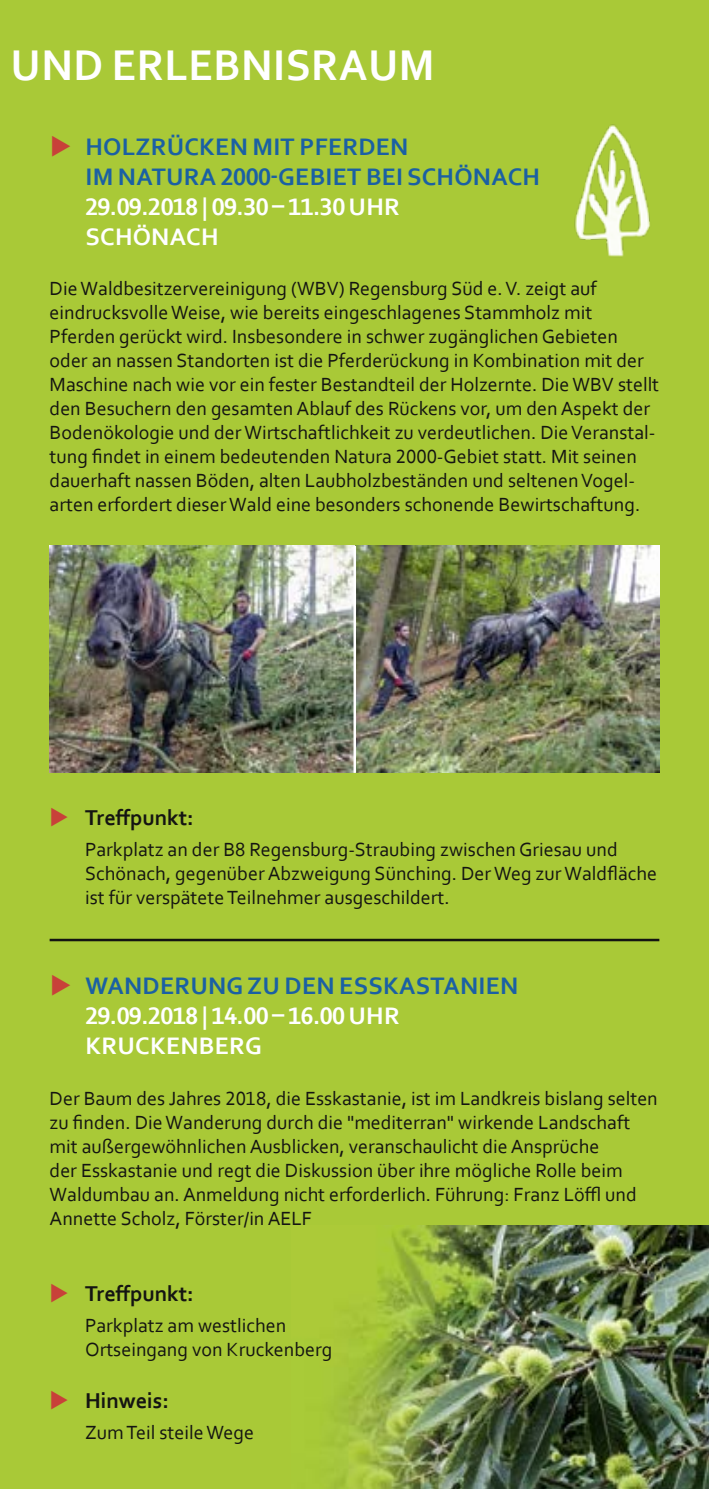
<style>
.page{position:relative;width:709px;height:1489px;background:#fff}
.page>*{position:absolute;margin:0;border:0;box-sizing:border-box;transform-origin:0 0}
.t1{font:700 45px "Corbel";letter-spacing:.015em;color:#fff;scale:.96 1}
.t2{font:700 25px/30px "Corbel";letter-spacing:.01em;color:#1b60a3}
.t3{font:700 25px/30px "Corbel";letter-spacing:.01em;color:#fff}
.t4{font:700 25px/30px "Corbel";letter-spacing:-.015em;color:#fff}
.t5{font:700 22.5px "Corbel";color:#141412}
.t6{font:20px/24px "Corbel";color:#141412}
</style>
<div class="page">
<div style="left:0;top:0;width:709px;height:1488px;background:#a9c937"></div>
<img style="left:574px;top:124px;width:76px;height:133px">
<img style="left:50px;top:546px;width:609px;height:226px">
<hr style="left:50px;top:938px;width:609px;height:3px;background:#141412">
<hr style="left:353px;top:546px;width:3px;height:226px;background:#fff">
<img style="left:334px;top:1225px;width:375px;height:263px">
<h1 class="t1" style="left:11px;top:37px;width:443px">UND ERLEBNISRAUM</h1>
<p class="t2" style="left:86px;top:131px;width:456px">HOLZRÜCKEN MIT PFERDEN<br>IM NATURA 2000-GEBIET BEI SCHÖNACH</p>
<p class="t4" style="left:85px;top:191px;width:316px">29.09.2018 | 09.30 – 11.30 UHR<br>SCHÖNACH</p>
<p class="t6" style="left:50px;top:276px;width:611px">Die Waldbesitzervereinigung (WBV) Regensburg Süd e. V. zeigt auf eindrucksvolle Weise, wie bereits eingeschlagenes Stammholz mit Pferden gerückt wird. Insbesondere in schwer zugänglichen Gebieten oder an nassen Standorten ist die Pferderückung in Kombination mit der Maschine nach wie vor ein fester Bestandteil der Holzernte. Die WBV stellt den Besuchern den gesamten Ablauf des Rückens vor, um den Aspekt der Bodenökologie und der Wirtschaftlichkeit zu verdeutlichen. Die Veranstal‑ tung findet in einem bedeutenden Natura 2000-Gebiet statt. Mit seinen dauerhaft nassen Böden, alten Laubholzbeständen und seltenen Vogel‑ arten erfordert dieser Wald eine besonders schonende Bewirtschaftung.</p>
<p class="t5" style="left:85px;top:803px;width:110px">Treffpunkt:</p>
<p class="t6" style="left:85px;top:836px;width:573px">Parkplatz an der B8 Regensburg-Straubing zwischen Griesau und<br>Schönach, gegenüber Abzweigung Sünching. Der Weg zur Waldfläche ist für verspätete Teilnehmer ausgeschildert.</p>
<p class="t2" style="left:86px;top:969px;width:434px">WANDERUNG ZU DEN ESSKASTANIEN</p>
<p class="t3" style="left:85px;top:999px;width:316px">29.09.2018 | 14.00 – 16.00 UHR<br>KRUCKENBERG</p>
<p class="t6" style="left:50px;top:1085px;width:609px">Der Baum des Jahres 2018, die Esskastanie, ist im Landkreis bislang selten zu finden. Die Wanderung durch die "mediterran" wirkende Landschaft mit außergewöhnlichen Ausblicken, veranschaulicht die Ansprüche<br>der Esskastanie und regt die Diskussion über ihre mögliche Rolle beim Waldumbau an. Anmeldung nicht erforderlich. Führung: Franz Löffl und Annette Scholz, Förster/in AELF</p>
<p class="t5" style="left:85px;top:1279px;width:110px">Treffpunkt:</p>
<p class="t6" style="left:85px;top:1312px;width:249px">Parkplatz am westlichen<br>Ortseingang von Kruckenberg</p>
<p class="t5" style="left:85px;top:1386px;width:85px">Hinweis:</p>
<p class="t6" style="left:85px;top:1419px;width:170px">Zum Teil steile Wege</p>
</div>
